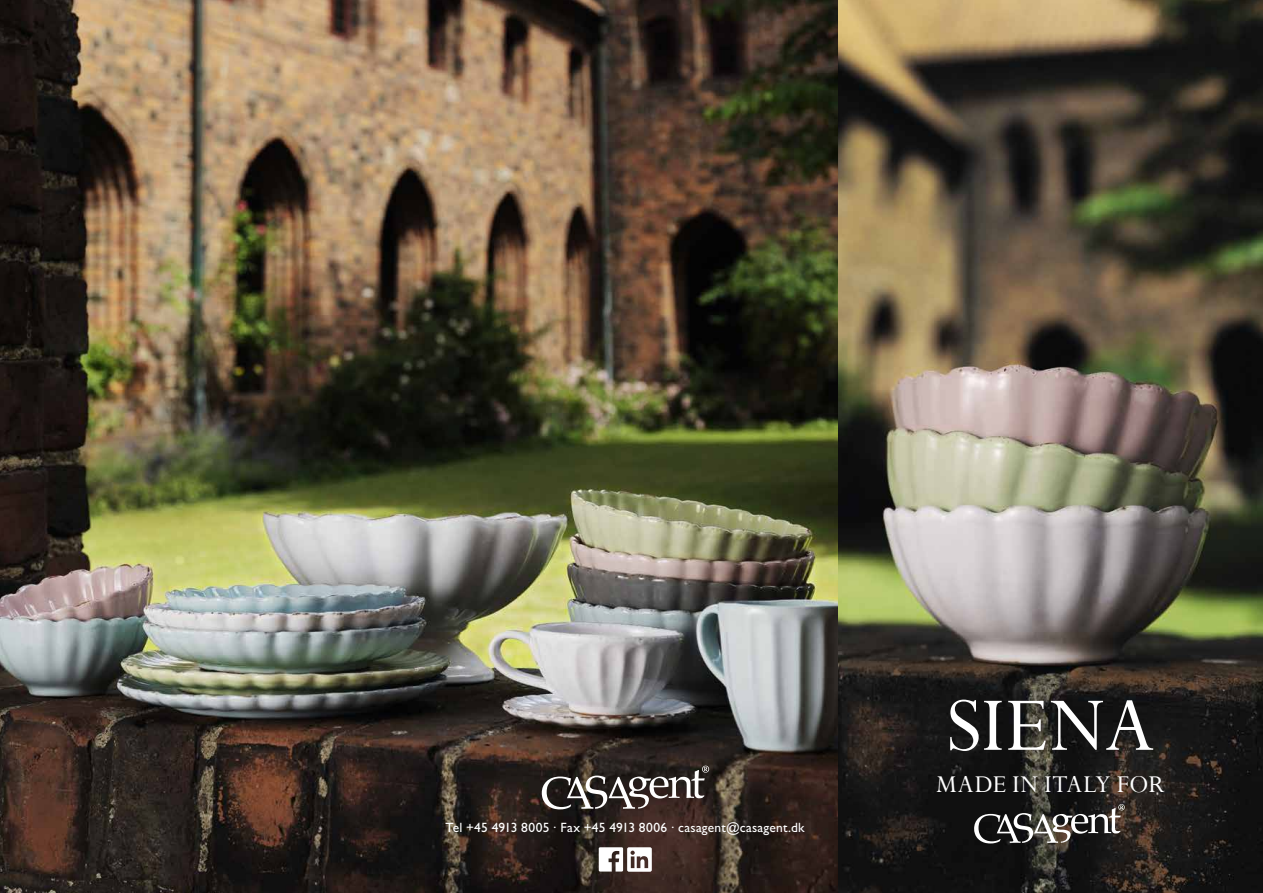
<style>
.page{position:relative;width:1263px;height:893px;background:#fff}
.page>*{position:absolute;margin:0;border:0;box-sizing:border-box;transform-origin:0 0}
.t1{font:85.5px "Perpetua";letter-spacing:.005em;color:#fff}
.t2{font:27px "Perpetua";letter-spacing:.015em;color:#fff}
.t3{font:13.5px "Gill Sans Std";letter-spacing:.015em;color:#fff}
</style>
<div class="page">
<img style="left:838px;top:0;width:425px;height:893px">
<img style="left:0;top:0;width:838px;height:893px">
<svg style="left:542px;top:766px;width:167px;height:43px"></svg>
<svg style="left:599px;top:847px;width:53px;height:25px"></svg>
<svg style="left:974px;top:804px;width:151px;height:39px;background:#504f4c"></svg>
<p class="t3" style="left:446px;top:820px;width:360px">Tel +45 4913 8005 · Fax +45 4913 8006 · casagent@casagent.dk</p>
<h1 class="t1" style="left:945px;top:671px;width:211px">SIENA</h1>
<h2 class="t2" style="left:936px;top:767px;width:230px">MADE IN ITALY FOR</h2>
</div>
